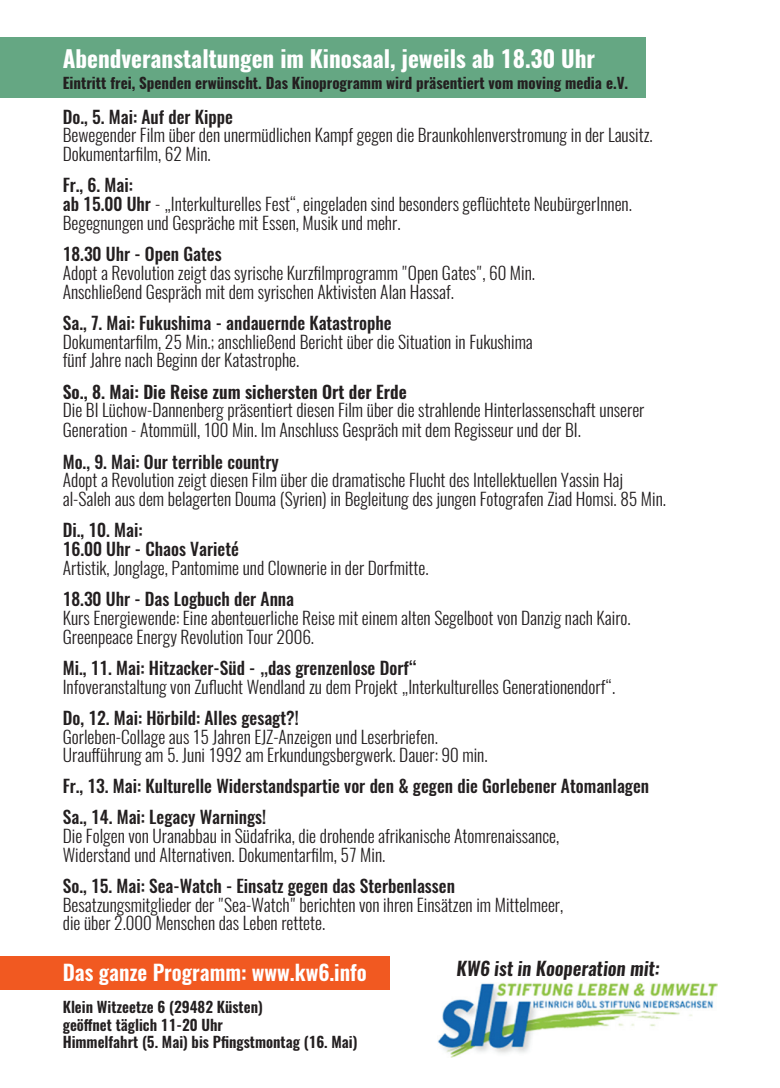
<style>
.page{position:relative;width:780px;height:1088px;background:#fff}
.page>*{position:absolute;margin:0;border:0;box-sizing:border-box;transform-origin:0 0}
.t1{font:700 23.12px "Oswald";color:#fff}
.t2{font:600 21.25px "Oswald";color:#fff}
.t3{font:italic 600 18.75px "Oswald";color:#231f20}
.t4{font:300 17.5px/18.8px "Oswald";color:#231f20}
.t5{font:500 17.5px/18.8px "Oswald";color:#231f20}
.t6{font:600 17.5px "Oswald";color:#231f20}
.t7{font:600 15px/17.5px "Oswald";color:#231f20}
.t8{font:700 15px "Oswald";color:#231f20}
.s1{font-weight:500}
</style>
<div class="page">
<div style="left:0;top:38px;width:645px;height:60px;background:#65a783"></div>
<img style="left:437px;top:982px;width:280px;height:75px">
<div style="left:0;top:956px;width:390px;height:33px;background:#f15921"></div>
<h1 class="t1" style="left:63px;top:42px;width:533px">Abendveranstaltungen im Kinosaal, jeweils ab 18.30 Uhr</h1>
<p class="t8" style="left:63px;top:72px;width:566px">Eintritt frei, Spenden erwünscht. Das Kinoprogramm wird präsentiert vom moving media e.V.</p>
<p class="t5" style="left:63px;top:107px;width:172px">Do., 5. Mai: Auf der Kippe</p>
<p class="t4" style="left:63px;top:126px;width:591px">Bewegender Film über den unermüdlichen Kampf gegen die Braunkohlenverstromung in der Lausitz.<br>Dokumentarfilm, 62 Min.</p>
<p class="t4" style="left:63px;top:176px;width:570px"><span class="s1">Fr., 6. Mai:<br>ab 15.00 Uhr</span> - „Interkulturelles Fest“, eingeladen sind besonders geflüchtete NeubürgerInnen.<br>Begegnungen und Gespräche mit Essen, Musik und mehr.</p>
<p class="t5" style="left:63px;top:245px;width:160px">18.30 Uhr - Open Gates</p>
<p class="t4" style="left:63px;top:263px;width:474px">Adopt a Revolution zeigt das syrische Kurzfilmprogramm "Open Gates", 60 Min.<br>Anschließend Gespräch mit dem syrischen Aktivisten Alan Hassaf.</p>
<p class="t5" style="left:63px;top:314px;width:330px">Sa., 7. Mai: Fukushima - andauernde Katastrophe</p>
<p class="t4" style="left:63px;top:332px;width:471px">Dokumentarfilm, 25 Min.; anschließend Bericht über die Situation in Fukushima fünf Jahre nach Beginn der Katastrophe.</p>
<p class="t6" style="left:63px;top:379px;width:345px">So., 8. Mai: Die Reise zum sichersten Ort der Erde</p>
<p class="t4" style="left:63px;top:400px;width:583px;line-height:20px">Die BI Lüchow-Dannenberg präsentiert diesen Film über die strahlende Hinterlassenschaft unserer<br>Generation - Atommüll, 100 Min. Im Anschluss Gespräch mit dem Regisseur und der BI.</p>
<p class="t5" style="left:63px;top:452px;width:217px">Mo., 9. Mai: Our terrible country</p>
<p class="t4" style="left:63px;top:471px;width:604px">Adopt a Revolution zeigt diesen Film über die dramatische Flucht des Intellektuellen Yassin Haj al-Saleh aus dem belagerten Douma (Syrien) in Begleitung des jungen Fotografen Ziad Homsi. 85 Min.</p>
<p class="t5" style="left:63px;top:521px;width:178px">Di., 10. Mai:<br>16.00 Uhr - Chaos Varieté</p>
<p class="t4" style="left:63px;top:558px;width:367px">Artistik, Jonglage, Pantomime und Clownerie in der Dorfmitte.</p>
<p class="t5" style="left:63px;top:590px;width:233px">18.30 Uhr - Das Logbuch der Anna</p>
<p class="t4" style="left:63px;top:608px;width:569px">Kurs Energiewende: Eine abenteuerliche Reise mit einem alten Segelboot von Danzig nach Kairo.<br>Greenpeace Energy Revolution Tour 2006.</p>
<p class="t5" style="left:63px;top:659px;width:356px">Mi., 11. Mai: Hitzacker-Süd - „das grenzenlose Dorf“</p>
<p class="t4" style="left:63px;top:677px;width:554px">Infoveranstaltung von Zuflucht Wendland zu dem Projekt „Interkulturelles Generationendorf“.</p>
<p class="t5" style="left:63px;top:709px;width:237px">Do, 12. Mai: Hörbild: Alles gesagt?!</p>
<p class="t4" style="left:63px;top:727px;width:426px">Gorleben-Collage aus 15 Jahren EJZ-Anzeigen und Leserbriefen.<br>Uraufführung am 5. Juni 1992 am Erkundungsbergwerk. Dauer: 90 min.</p>
<p class="t5" style="left:63px;top:770px;width:588px;line-height:31.2px">Fr., 13. Mai: Kulturelle Widerstandspartie vor den &amp; gegen die Gorlebener Atomanlagen<br>Sa., 14. Mai: Legacy Warnings!</p>
<p class="t4" style="left:63px;top:826px;width:498px">Die Folgen von Uranabbau in Südafrika, die drohende afrikanische Atomrenaissance,<br>Widerstand und Alternativen. Dokumentarfilm, 57 Min.</p>
<p class="t5" style="left:63px;top:876px;width:393px">So., 15. Mai: Sea-Watch - Einsatz gegen das Sterbenlassen</p>
<p class="t4" style="left:63px;top:895px;width:502px">Besatzungsmitglieder der "Sea-Watch" berichten von ihren Einsätzen im Mittelmeer, die über 2.000 Menschen das Leben rettete.</p>
<p class="t3" style="left:456px;top:955px;width:205px">KW6 ist in Kooperation mit:</p>
<p class="t2" style="left:63px;top:957px;width:305px">Das ganze Programm: www.kw6.info</p>
<p class="t7" style="left:63px;top:998px;width:296px">Klein Witzeetze 6 (29482 Küsten)<br>geöffnet täglich 11-20 Uhr<br>Himmelfahrt (5. Mai) bis Pfingstmontag (16. Mai)</p>
</div>
